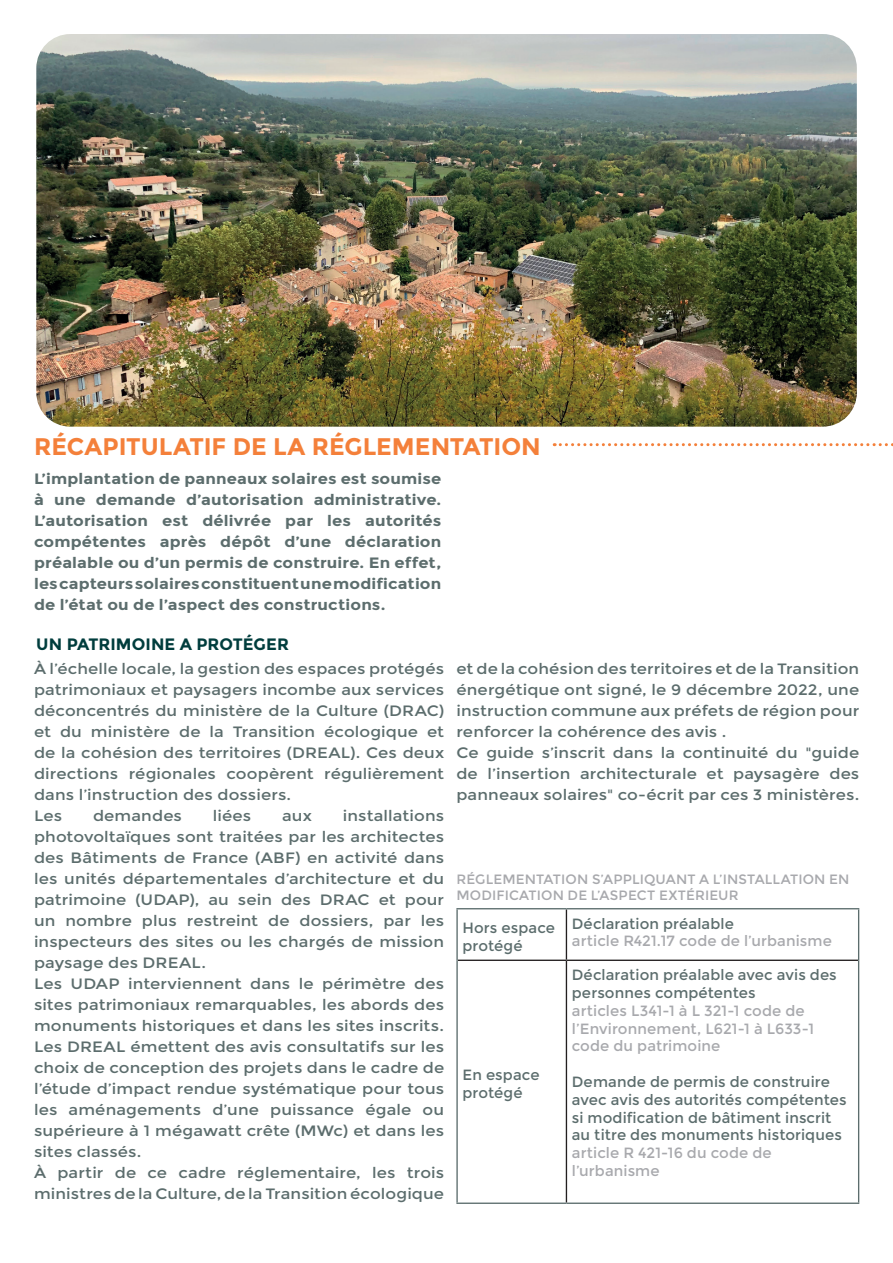
<style>
.page{position:relative;width:893px;height:1263px;background:#fff}
.page>*{position:absolute;margin:0;border:0;box-sizing:border-box;transform-origin:0 0}
.t1{font:700 24px "Montserrat";letter-spacing:-.005em;color:#f4803a}
.t2{font:700 16.5px "Montserrat";color:#003d3d}
.t3{font:15px/21px "Montserrat";letter-spacing:.005em;color:#5c6d6d;scale:1.1 1}
.t4{font:700 15px/21px "Montserrat";letter-spacing:.01em;color:#5c6d6d;text-align:justify;scale:1.1 1}
.t5{font:14.85px/17.9px "Montserrat";letter-spacing:.01em;color:#5c6d6d}
.t6{font:14.85px/17.9px "Montserrat";letter-spacing:.01em;color:#a8a9ad}
.t7{font:13.5px/16.2px "Montserrat";letter-spacing:.01em;color:#a8a9ad}
</style>
<div class="page">
<img style="left:36px;top:34px;width:821px;height:393px">
<svg style="left:554px;top:443px;width:339px;height:3px"></svg>
<hr style="left:566px;top:909px;width:1px;height:50px;background:#231f20">
<hr style="left:458px;top:959px;width:108px;height:2px;background:#231f20">
<hr style="left:566px;top:959px;width:292px;height:2px;background:#231f20">
<hr style="left:566px;top:961px;width:1px;height:241px;background:#231f20">
<hr style="left:456px;top:908px;width:110px;height:1px;background:#5c6d6d">
<hr style="left:456px;top:909px;width:2px;height:51px;background:#5c6d6d">
<hr style="left:566px;top:908px;width:293px;height:1px;background:#5c6d6d">
<hr style="left:858px;top:909px;width:1px;height:51px;background:#5c6d6d">
<hr style="left:456px;top:960px;width:2px;height:242px;background:#5c6d6d">
<hr style="left:858px;top:960px;width:1px;height:242px;background:#5c6d6d">
<hr style="left:456px;top:1202px;width:110px;height:2px;background:#5c6d6d">
<hr style="left:566px;top:1202px;width:293px;height:2px;background:#5c6d6d">
<h1 class="t1" style="left:34px;top:432px;width:508px">RÉCAPITULATIF DE LA RÉGLEMENTATION</h1>
<p class="t4" style="left:34px;top:468px;width:372px">L’implantation de panneaux solaires est soumise à une demande d’autorisation administrative.<br>L’autorisation est délivrée par les autorités compétentes après dépôt d’une déclaration préalable ou d’un permis de construire. En effet, les capteurs solaires constituent une modification de l’état ou de l’aspect des constructions.</p>
<p class="t2" style="left:36px;top:635px;width:254px">UN PATRIMOINE A PROTÉGER</p>
<p class="t3" style="left:34px;top:658px;width:374px">À l’échelle locale, la gestion des espaces protégés patrimoniaux et paysagers incombe aux services déconcentrés du ministère de la Culture (DRAC) et du ministère de la Transition écologique et de la cohésion des territoires (DREAL). Ces deux directions régionales coopèrent régulièrement dans l’instruction des dossiers.<br>Les</p>
<p class="t3" style="left:34px;top:805px;width:374px;text-indent:309px">installations photovoltaïques sont traitées par les architectes des Bâtiments de France (ABF) en activité dans les unités départementales d’architecture et du patrimoine (UDAP), au sein des DRAC et pour un nombre plus restreint de dossiers, par les inspecteurs des sites ou les chargés de mission paysage des DREAL.<br>Les UDAP interviennent dans le périmètre des sites patrimoniaux remarquables, les abords des monuments historiques et dans les sites inscrits.<br>Les DREAL émettent des avis consultatifs sur les choix de conception des projets dans le cadre de l’étude d’impact rendue systématique pour tous les aménagements d’une puissance égale ou supérieure à 1 mégawatt crête (MWc) et dans les sites classés.<br>À partir de ce cadre réglementaire, les trois ministres de la Culture, de la Transition écologique</p>
<p class="t3" style="left:93px;top:805px;width:82px">demandes</p>
<p class="t3" style="left:213px;top:805px;width:36px">liées</p>
<p class="t3" style="left:282px;top:805px;width:29px">aux</p>
<p class="t3" style="left:456px;top:658px;width:368px">et de la cohésion des territoires et de la Transition énergétique ont signé, le 9 décembre 2022, une instruction commune aux préfets de région pour renforcer la cohérence des avis .<br>Ce guide s’inscrit dans la continuité du "guide de l’insertion architecturale et paysagère des panneaux solaires" co-écrit par ces 3 ministères.</p>
<p class="t7" style="left:456px;top:871px;width:395px">RÉGLEMENTATION S’APPLIQUANT A L’INSTALLATION EN<br>MODIFICATION DE L’ASPECT EXTÉRIEUR</p>
<p class="t5" style="left:462px;top:919px;width:94px">Hors espace protégé</p>
<p class="t5" style="left:572px;top:914px;width:164px">Déclaration préalable</p>
<p class="t6" style="left:572px;top:932px;width:262px">article R421.17 code de l’urbanisme</p>
<p class="t5" style="left:462px;top:1066px;width:79px">En espace protégé</p>
<p class="t5" style="left:572px;top:966px;width:266px">Déclaration préalable avec avis des personnes compétentes</p>
<p class="t6" style="left:572px;top:1002px;width:244px">articles L341-1 à L 321-1 code de l’Environnement, L621-1 à L633-1 code du patrimoine</p>
<p class="t5" style="left:572px;top:1073px;width:276px">Demande de permis de construire avec avis des autorités compétentes si modification de bâtiment inscrit au titre des monuments historiques</p>
<p class="t6" style="left:572px;top:1144px;width:201px">article R 421-16 du code de l’urbanisme</p>
</div>
